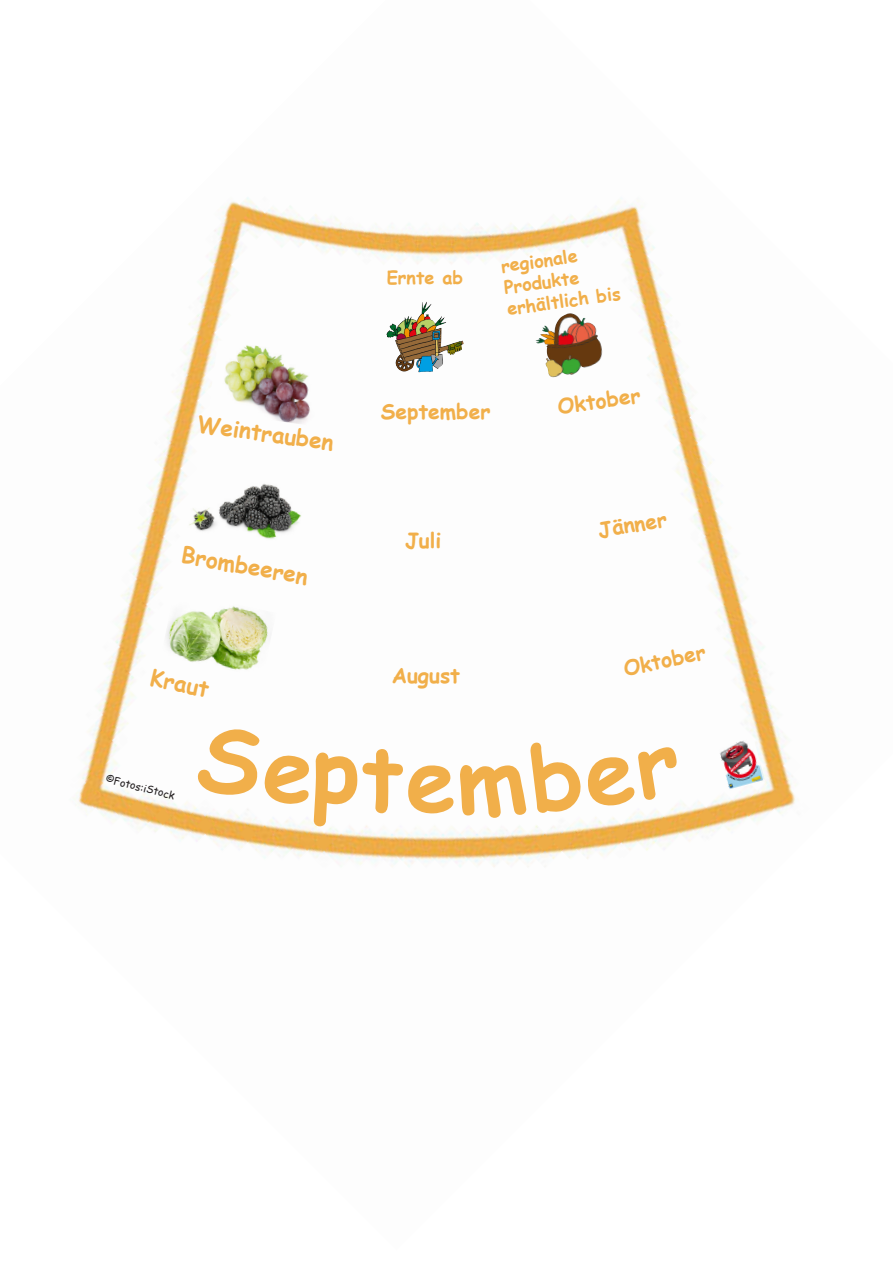
<style>
.page{position:relative;width:893px;height:1263px;background:#fff}
.page>*{position:absolute;margin:0;border:0;box-sizing:border-box;transform-origin:0 0}
.t1{font:700 22.5px "Comic Sans MS";color:#f1af4a}
.t2{font:700 21px "Comic Sans MS";color:#f1af4a}
.t3{font:700 18px "Comic Sans MS";color:#f1af4a}
.t4{font:10.5px "Comic Sans MS";color:#231f20}
</style>
<div class="page">
<img style="left:74px;top:197px;width:725px;height:670px">
<img style="left:718px;top:738px;width:47px;height:52px">
<img style="left:208px;top:340px;width:118px;height:86px">
<img style="left:185px;top:464px;width:124px;height:89px">
<img style="left:160px;top:591px;width:116px;height:90px">
<img style="left:385px;top:302px;width:79px;height:70px">
<img style="left:535px;top:313px;width:68px;height:65px">
<svg style="left:195px;top:723px;width:487px;height:105px"></svg>
<p class="t3" style="left:387px;top:264px;width:78px">Ernte ab</p>
<p class="t3" style="left:499px;top:253px;width:79px;rotate:-8deg">regionale</p>
<p class="t3" style="left:502px;top:274px;width:77px;rotate:-8deg">Produkte</p>
<p class="t3" style="left:505px;top:296px;width:116px;rotate:-8deg">erhältlich bis</p>
<p class="t1" style="left:200px;top:407px;width:139px;rotate:8deg">Weintrauben</p>
<p class="t1" style="left:185px;top:538px;width:129px;rotate:10deg">Brombeeren</p>
<p class="t2" style="left:381px;top:396px;width:111px">September</p>
<p class="t2" style="left:405px;top:525px;width:38px">Juli</p>
<p class="t1" style="left:154px;top:661px;width:61px;rotate:12deg">Kraut</p>
<p class="t2" style="left:392px;top:660px;width:70px">August</p>
<p class="t2" style="left:556px;top:391px;width:85px;rotate:-8deg">Oktober</p>
<p class="t2" style="left:596px;top:515px;width:71px;rotate:-10deg">Jänner</p>
<p class="t2" style="left:621px;top:653px;width:85px;rotate:-12deg">Oktober</p>
<p class="t4" style="left:108px;top:771px;width:72px;rotate:14deg">©Fotos:iStock</p>
</div>
